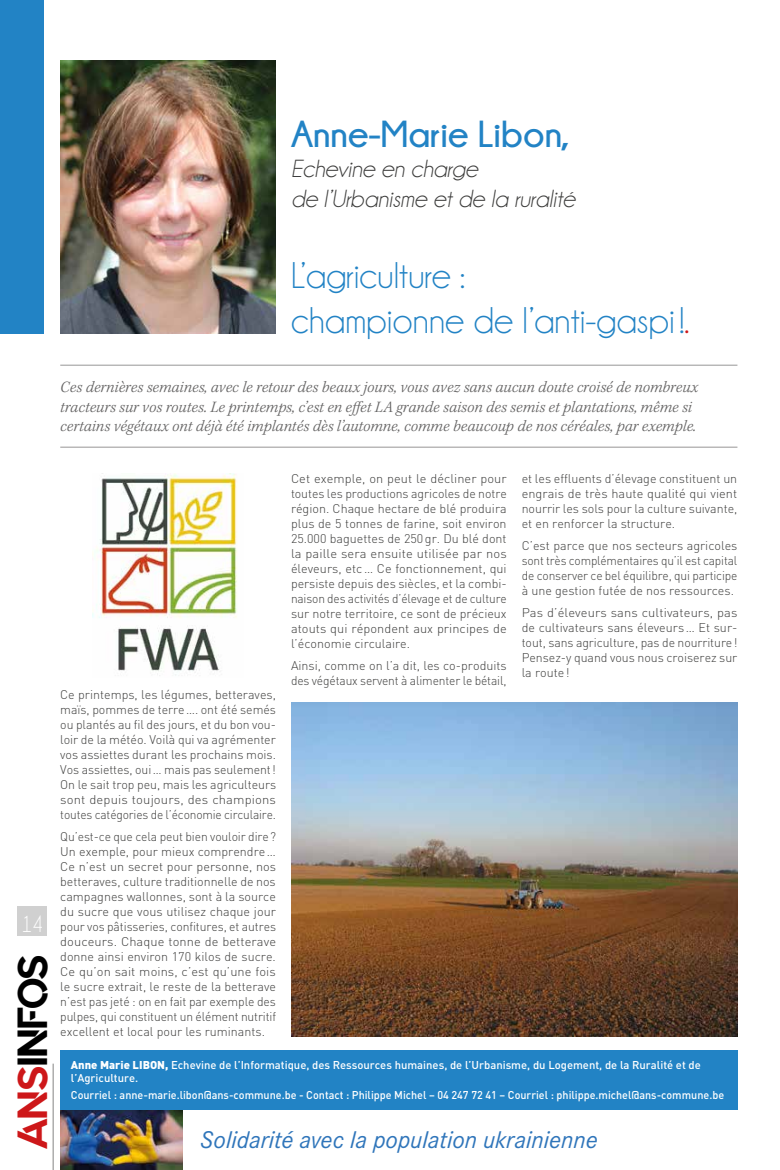
<style>
.page{position:relative;width:780px;height:1170px;background:#fff}
.page>*{position:absolute;margin:0;border:0;box-sizing:border-box;transform-origin:0 0}
.t1{font:41.88px "Quantify";color:#000}
.t2{font:37.5px/45px "Champagne&Limousines";color:#2283c5}
.t3{font:700 37.5px "Champagne&Limousines";color:#2283c5}
.t4{font:italic 25px/30px "Champagne&Limousines";color:#3c3c3b}
.t5{font:italic 25px "Corporate S";color:#2f75ba}
.t6{font:23.75px "Champagne&Limousines";color:#fff;scale:.95 1}
.t7{font:italic 300 16.25px/19.5px "Kepler Std";color:#646363}
.t8{font:300 12.5px/15px "DIN";color:#3c3c3b;text-align:justify}
.t9{font:500 11.25px/13.5px "DIN";color:#fff}
.t10{font:500 11.25px "DIN";color:#fff;scale:.96 1}
.s1{color:#cd1719}
.s2{font-weight:900}
</style>
<div class="page">
<hr style="left:53px;top:1063px;width:1px;height:106px;background:#9d9d9c">
<div style="left:18px;top:905px;width:29px;height:30px;background:#d0d0d0"></div>
<div style="left:0;top:0;width:44px;height:333px;background:#2283c5"></div>
<img style="left:60px;top:1109px;width:122px;height:60px">
<img style="left:93px;top:474px;width:144px;height:202px">
<hr style="left:60px;top:365px;width:677px;height:1px;background:#7c7b7b">
<hr style="left:60px;top:447px;width:677px;height:1px;background:#7c7b7b">
<img style="left:291px;top:702px;width:446px;height:334px">
<img style="left:60px;top:60px;width:216px;height:273px">
<div style="left:60px;top:1049px;width:677px;height:60px;background:#2283c5"></div>
<h2 class="t3" style="left:291px;top:113px;width:280px">Anne-Marie Libon,</h2>
<h3 class="t4" style="left:291px;top:154px;width:286px">Echevine en charge<br>de l’Urbanisme et de la ruralité</h3>
<h2 class="t2" style="left:291px;top:253px;width:400px">L’agriculture :<br>championne de l’anti-gaspi !<span class="s1">.</span></h2>
<p class="t7" style="left:60px;top:378px;width:639px">Ces dernières semaines, avec le retour des beaux jours, vous avez sans aucun doute croisé de nombreux tracteurs sur vos routes. Le printemps, c’est en effet LA grande saison des semis et plantations, même si certains végétaux ont déjà été implantés dès l’automne, comme beaucoup de nos céréales, par exemple.</p>
<h3 class="t6" style="left:21px;top:911px;width:25px">14</h3>
<h1 class="t1" style="left:9px;top:1149px;width:197px;rotate:-90deg"><span class="s1">ANS</span>INFOS</h1>
<p class="t8" style="left:60px;top:687px;width:217px">Ce printemps, les légumes, betteraves, maïs, pommes de terre…. ont été semés ou plantés au fil des jours, et du bon vou&shy;loir de la météo. Voilà qui va agrémenter vos assiettes durant les prochains mois.<br>Vos assiettes, oui… mais pas seulement!<br>On le sait trop peu, mais les agriculteurs sont depuis toujours, des champions toutes catégories de l’économie circulaire.</p>
<p class="t8" style="left:60px;top:829px;width:217px">Qu’est-ce que cela peut bien vouloir dire?<br>Un exemple, pour mieux comprendre… Ce n’est un secret pour personne, nos betteraves, culture traditionnelle de nos campagnes wallonnes, sont à la source du sucre que vous utilisez chaque jour pour vos pâtisseries, confitures, et autres douceurs. Chaque tonne de betterave donne ainsi environ 170 kilos de sucre.<br>Ce qu’on sait moins, c’est qu’une fois le sucre extrait, le reste de la betterave n’est pas jeté : on en fait par exemple des pulpes, qui constituent un élément nutritif excellent et local pour les ruminants.</p>
<p class="t8" style="left:291px;top:470px;width:217px">Cet exemple, on peut le décliner pour toutes les productions agricoles de notre région. Chaque hectare de blé produira plus de 5 tonnes de farine, soit environ 25.000 baguettes de 250gr. Du blé dont la paille sera ensuite utilisée par nos éleveurs, etc… Ce fonctionnement, qui persiste depuis des siècles, et la combi&shy;naison des activités d’élevage et de culture sur notre territoire, ce sont de précieux atouts qui répondent aux principes de l’économie circulaire.</p>
<p class="t8" style="left:291px;top:657px;width:217px">Ainsi, comme on l’a dit, les co-produits des végétaux servent à alimenter le bétail,</p>
<p class="t8" style="left:521px;top:470px;width:217px">et les effluents d’élevage constituent un engrais de très haute qualité qui vient nourrir les sols pour la culture suivante, et en renforcer la structure.</p>
<p class="t8" style="left:521px;top:537px;width:217px">C’est parce que nos secteurs agricoles sont très complémentaires qu’il est capital de conserver ce bel équilibre, qui participe à une gestion futée de nos ressources.</p>
<p class="t8" style="left:521px;top:604px;width:217px">Pas d’éleveurs sans cultivateurs, pas de cultivateurs sans éleveurs… Et sur&shy;tout, sans agriculture, pas de nourriture!<br>Pensez-y quand vous nous croiserez sur la route!</p>
<p class="t9" style="left:71px;top:1057px;width:631px"><span class="s2">Anne Marie LIBON,</span> Echevine de l’Informatique, des Ressources humaines, de l’Urbanisme, du Logement, de la Ruralité et de l’Agriculture.</p>
<p class="t10" style="left:71px;top:1087px;width:682px">Courriel : anne-marie.libon@ans-commune.be - Contact : Philippe Michel – 04 247 72 41 – Courriel : philippe.michel@ans-commune.be</p>
<h3 class="t5" style="left:200px;top:1125px;width:399px">Solidarité avec la population ukrainienne</h3>
</div>
